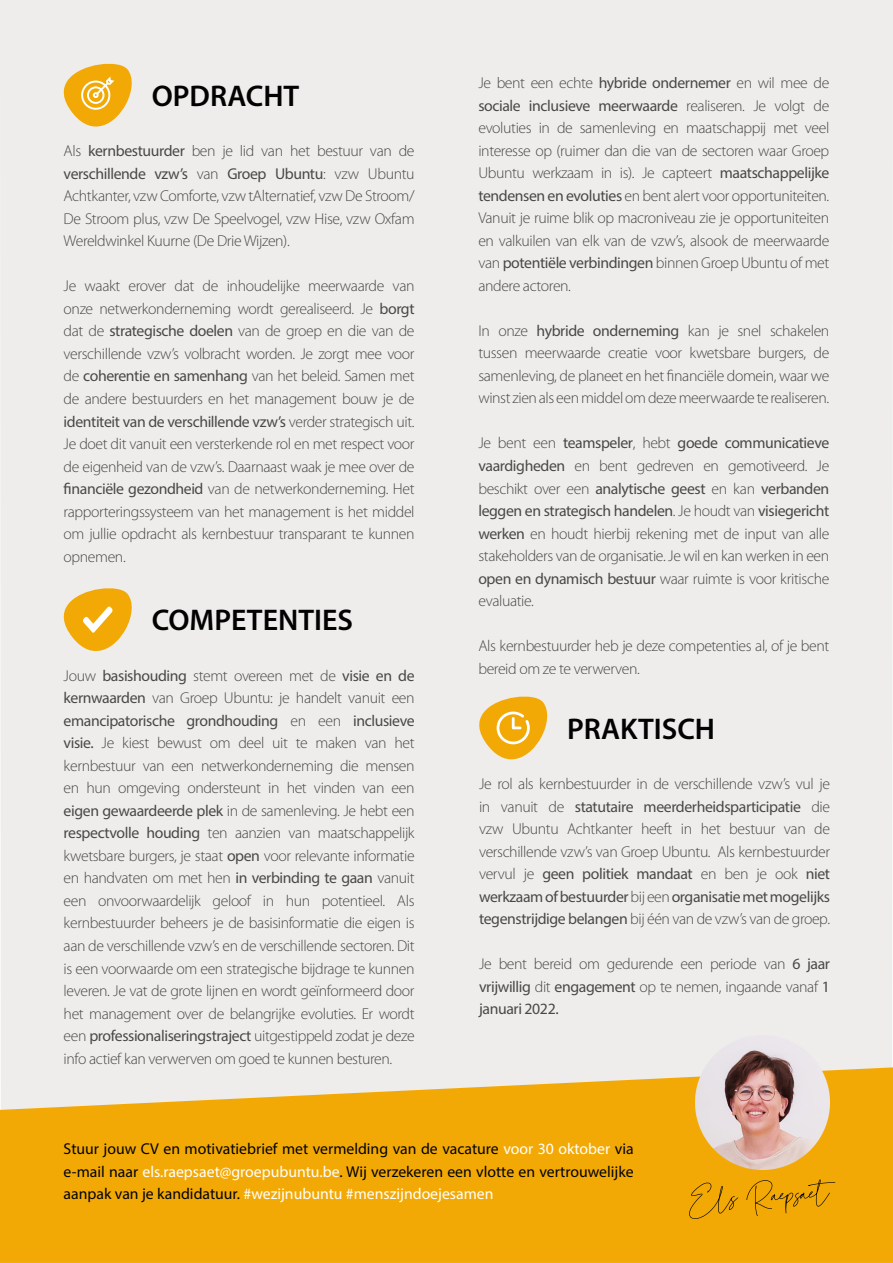
<style>
.page{position:relative;width:893px;height:1263px;background:#fff}
.page>*{position:absolute;margin:0;border:0;box-sizing:border-box;transform-origin:0 0}
.t1{font:600 30px "Myriad Pro";color:#020203}
.t2{font:300 15.75px/22.5px "Myriad Pro";letter-spacing:-.025em;color:#000;text-align:justify}
.t3{font:15.75px/22.5px "Myriad Pro";color:#020203;text-align:justify}
.s1{font-weight:400}
.s2{color:#fff}
</style>
<div class="page">
<div style="left:0;top:0;width:893px;height:1067px;background:#eeedeb"></div>
<svg style="left:0;top:1067px;width:893px;height:196px;fill:#f3a905"></svg>
<img style="left:695px;top:1035px;width:134px;height:134px">
<svg style="left:689px;top:1179px;width:146px;height:40px"></svg>
<svg style="left:61px;top:59px;width:73px;height:79px"></svg>
<svg style="left:61px;top:584px;width:73px;height:79px"></svg>
<svg style="left:477px;top:692px;width:73px;height:79px"></svg>
<h1 class="t1" style="left:152px;top:77px;width:149px">OPDRACHT</h1>
<p class="t2" style="left:64px;top:140px;width:352px">Als <span class="s1">kernbestuurder</span> ben je lid van het bestuur van de <span class="s1">verschillende vzw’s</span> van <span class="s1">Groep Ubuntu</span>: vzw Ubuntu Achtkanter, vzw Comforte, vzw tAlternatief, vzw De Stroom/ De Stroom plus, vzw De Speelvogel, vzw Hise, vzw Oxfam Wereldwinkel Kuurne (De Drie Wijzen).</p>
<p class="t2" style="left:64px;top:275px;width:352px">Je waakt erover dat de inhoudelijke meerwaarde van onze netwerkonderneming wordt gerealiseerd. Je <span class="s1">borgt </span>dat de <span class="s1">strategische doelen</span> van de groep en die van de verschillende vzw’s volbracht worden. Je zorgt mee voor de <span class="s1">coherentie en samenhang</span> van het beleid. Samen met de andere bestuurders en het management bouw je de <span class="s1">identiteit van de verschillende vzw’s</span> verder strategisch uit.<br>Je doet dit vanuit een versterkende rol en met respect voor de eigenheid van de vzw’s. Daarnaast waak je mee over de <span class="s1">financiële gezondheid</span> van de netwerkonderneming. Het rapporteringssysteem van het management is het middel om jullie opdracht als kernbestuur transparant te kunnen opnemen.</p>
<h1 class="t1" style="left:152px;top:601px;width:203px">COMPETENTIES</h1>
<p class="t2" style="left:64px;top:665px;width:352px">Jouw <span class="s1">basishouding</span> stemt overeen met de <span class="s1">visie en de kernwaarden</span> van Groep Ubuntu: je handelt vanuit een <span class="s1">emancipatorische grondhouding</span> en een <span class="s1">inclusieve visie.</span> Je kiest bewust om deel uit te maken van het kernbestuur van een netwerkonderneming die mensen en hun omgeving ondersteunt in het vinden van een <span class="s1">eigen gewaardeerde plek</span> in de samenleving. Je hebt een <span class="s1">respectvolle houding</span> ten aanzien van maatschappelijk kwetsbare burgers, je staat <span class="s1">open</span> voor relevante informatie en handvaten om met hen <span class="s1">in verbinding te gaan</span> vanuit een onvoorwaardelijk geloof in hun potentieel. Als kernbestuurder beheers je de basisinformatie die eigen is aan de verschillende vzw’s en de verschillende sectoren. Dit is een voorwaarde om een strategische bijdrage te kunnen leveren. Je vat de grote lijnen en wordt geïnformeerd door het management over de belangrijke evoluties. Er wordt een <span class="s1">professionaliseringstraject</span> uitgestippeld zodat je deze info actief kan verwerven om goed te kunnen besturen.</p>
<p class="t2" style="left:478px;top:72px;width:352px">Je bent een echte <span class="s1">hybride ondernemer</span> en wil mee de <span class="s1">sociale inclusieve meerwaarde</span> realiseren. Je volgt de evoluties in de samenleving en maatschappij met veel interesse op (ruimer dan die van de sectoren waar Groep Ubuntu werkzaam in is). Je capteert <span class="s1">maatschappelijke tendensen en evoluties</span> en bent alert voor opportuniteiten.<br>Vanuit je ruime blik op macroniveau zie je opportuniteiten en valkuilen van elk van de vzw’s, alsook de meerwaarde van <span class="s1">potentiële verbindingen</span> binnen Groep Ubuntu of met andere actoren.</p>
<p class="t2" style="left:478px;top:320px;width:352px">In onze <span class="s1">hybride onderneming</span> kan je snel schakelen tussen meerwaarde creatie voor kwetsbare burgers, de samenleving, de planeet en het financiële domein, waar we winst zien als een middel om deze meerwaarde te realiseren.</p>
<p class="t2" style="left:478px;top:432px;width:352px">Je bent een <span class="s1">teamspeler</span>, hebt <span class="s1">goede communicatieve vaardigheden</span> en bent gedreven en gemotiveerd. Je beschikt over een <span class="s1">analytische geest</span> en kan <span class="s1">verbanden leggen en strategisch handelen</span>. Je houdt van <span class="s1">visiegericht werken</span> en houdt hierbij rekening met de input van alle stakeholders van de organisatie. Je wil en kan werken in een <span class="s1">open en dynamisch bestuur</span> waar ruimte is voor kritische evaluatie.</p>
<p class="t2" style="left:478px;top:635px;width:352px">Als kernbestuurder heb je deze competenties al, of je bent bereid om ze te verwerven.</p>
<h1 class="t1" style="left:567px;top:709px;width:150px">PRAKTISCH</h1>
<p class="t2" style="left:479px;top:773px;width:352px">Je rol als kernbestuurder in de verschillende vzw’s vul je in vanuit de <span class="s1">statutaire meerderheidsparticipatie</span> die vzw Ubuntu Achtkanter heeft in het bestuur van de verschillende vzw’s van Groep Ubuntu. Als kernbestuurder vervul je <span class="s1">geen politiek mandaat</span> en ben je ook <span class="s1">niet werkzaam of bestuurder</span> bij een <span class="s1">organisatie met mogelijks tegenstrijdige belangen</span> bij één van de vzw’s van de groep.</p>
<p class="t2" style="left:479px;top:953px;width:352px">Je bent bereid om gedurende een periode van <span class="s1">6 jaar vrijwillig</span> dit <span class="s1">engagement</span> op te nemen, ingaande vanaf <span class="s1">1 januari 2022.</span></p>
<p class="t3" style="left:64px;top:1137px;width:571px">Stuur jouw CV en motivatiebrief met vermelding van de vacature <span class="s2">voor 30 oktober</span> via e-mail naar <span class="s2">els.raepsaet@groepubuntu.be</span>. Wij verzekeren een vlotte en vertrouwelijke aanpak van je kandidatuur. <span class="s2">#wezijnubuntu #menszijndoejesamen</span></p>
</div>
